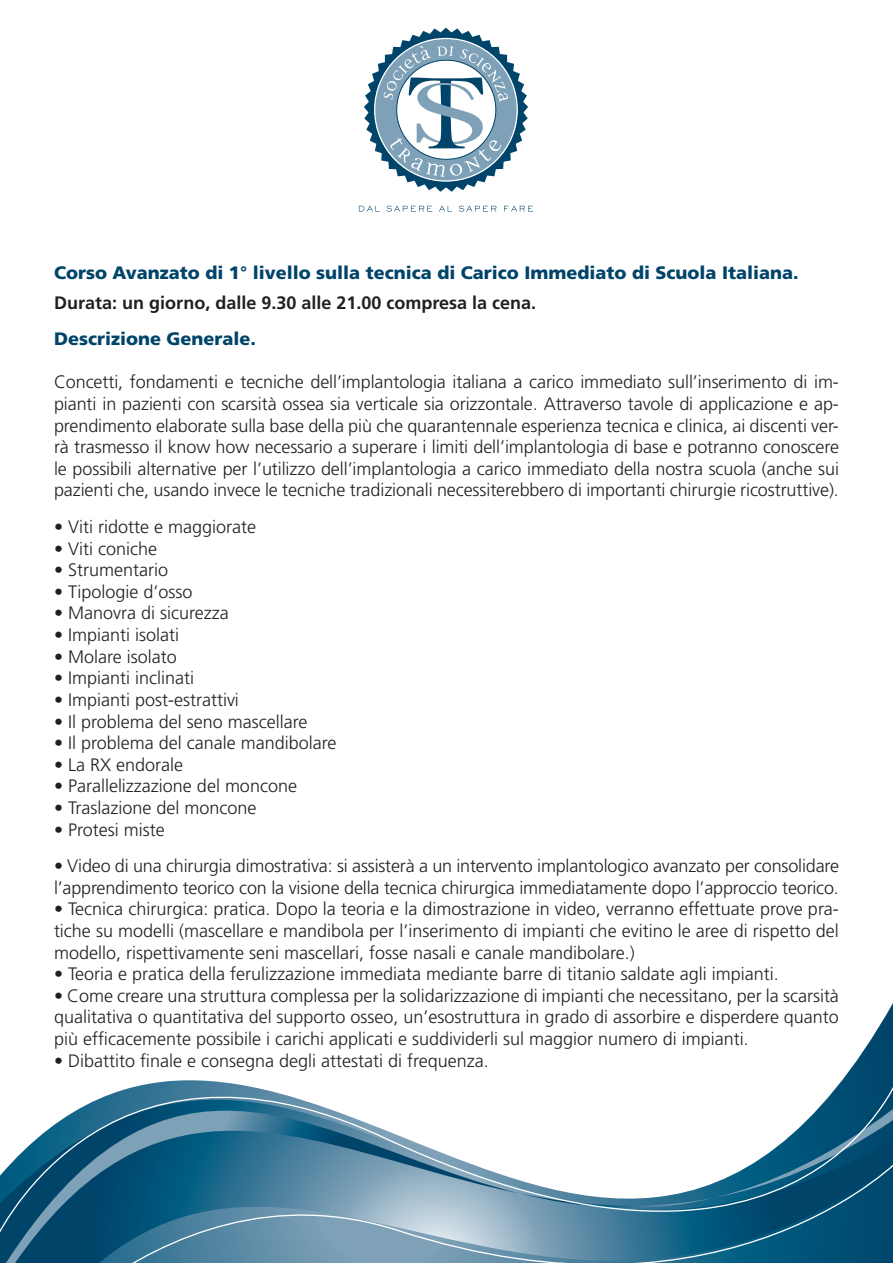
<style>
.page{position:relative;width:893px;height:1263px;background:#fff}
.page>*{position:absolute;margin:0;border:0;box-sizing:border-box;transform-origin:0 0}
.t1{font:300 18px/21.6px "Frutiger";color:#231f20;text-align:justify}
.t2{font:900 18px "Frutiger";color:#00446a}
.t3{font:700 18px "Frutiger";color:#231f20}
</style>
<div class="page">
<svg style="left:0;top:1004px;width:893px;height:259px"></svg>
<svg style="left:359px;top:206px;width:21px;height:6px"></svg>
<svg style="left:386px;top:206px;width:46px;height:6px"></svg>
<svg style="left:439px;top:206px;width:13px;height:6px"></svg>
<svg style="left:459px;top:206px;width:37px;height:6px"></svg>
<svg style="left:504px;top:206px;width:29px;height:6px"></svg>
<svg style="left:364px;top:28px;width:164px;height:164px"></svg>
<p class="t2" style="left:54px;top:261px;width:746px">Corso Avanzato di 1° livello sulla tecnica di Carico Immediato di Scuola Italiana.</p>
<p class="t3" style="left:54px;top:292px;width:484px">Durata: un giorno, dalle 9.30 alle 21.00 compresa la cena.</p>
<p class="t2" style="left:54px;top:328px;width:204px">Descrizione Generale.</p>
<p class="t1" style="left:54px;top:372px;width:786px">Concetti, fondamenti e tecniche dell’implantologia italiana a carico immediato sull’inserimento di im&shy;pianti in pazienti con scarsità ossea sia verticale sia orizzontale. Attraverso tavole di applicazione e ap&shy;prendimento elaborate sulla base della più che quarantennale esperienza tecnica e clinica, ai discenti ver&shy;rà trasmesso il know how necessario a superare i limiti dell’implantologia di base e potranno conoscere le possibili alternative per l’utilizzo dell’implantologia a carico immediato della nostra scuola (anche sui pazienti che, usando invece le tecniche tradizionali necessiterebbero di importanti chirurgie ricostruttive).</p>
<p class="t1" style="left:54px;top:516px;width:204px">• Viti ridotte e maggiorate</p>
<p class="t1" style="left:54px;top:538px;width:105px">• Viti coniche</p>
<p class="t1" style="left:54px;top:559px;width:115px">• Strumentario</p>
<p class="t1" style="left:54px;top:581px;width:140px">• Tipologie d’osso</p>
<p class="t1" style="left:54px;top:603px;width:176px">• Manovra di sicurezza</p>
<p class="t1" style="left:54px;top:624px;width:126px">• Impianti isolati</p>
<p class="t1" style="left:54px;top:646px;width:124px">• Molare isolato</p>
<p class="t1" style="left:54px;top:667px;width:141px">• Impianti inclinati</p>
<p class="t1" style="left:54px;top:689px;width:186px">• Impianti post-estrattivi</p>
<p class="t1" style="left:54px;top:711px;width:255px">• Il problema del seno mascellare</p>
<p class="t1" style="left:54px;top:732px;width:284px">• Il problema del canale mandibolare</p>
<p class="t1" style="left:54px;top:754px;width:131px">• La RX endorale</p>
<p class="t1" style="left:54px;top:775px;width:244px">• Parallelizzazione del moncone</p>
<p class="t1" style="left:54px;top:797px;width:204px">• Traslazione del moncone</p>
<p class="t1" style="left:54px;top:819px;width:112px">• Protesi miste</p>
<p class="t1" style="left:54px;top:855px;width:786px">• Video di una chirurgia dimostrativa: si assisterà a un intervento implantologico avanzato per consolidare l’apprendimento teorico con la visione della tecnica chirurgica immediatamente dopo l’approccio teorico.</p>
<p class="t1" style="left:54px;top:898px;width:786px">• Tecnica chirurgica: pratica. Dopo la teoria e la dimostrazione in video, verranno effettuate prove pra&shy;tiche su modelli (mascellare e mandibola per l’inserimento di impianti che evitino le aree di rispetto del modello, rispettivamente seni mascellari, fosse nasali e canale mandibolare.)</p>
<p class="t1" style="left:54px;top:963px;width:726px">• Teoria e pratica della ferulizzazione immediata mediante barre di titanio saldate agli impianti.</p>
<p class="t1" style="left:54px;top:985px;width:786px">• Come creare una struttura complessa per la solidarizzazione di impianti che necessitano, per la scarsità qualitativa o quantitativa del supporto osseo, un’esostruttura in grado di assorbire e disperdere quanto più efficacemente possibile i carichi applicati e suddividerli sul maggior numero di impianti.</p>
<p class="t1" style="left:54px;top:1050px;width:436px">• Dibattito finale e consegna degli attestati di frequenza.</p>
</div>
